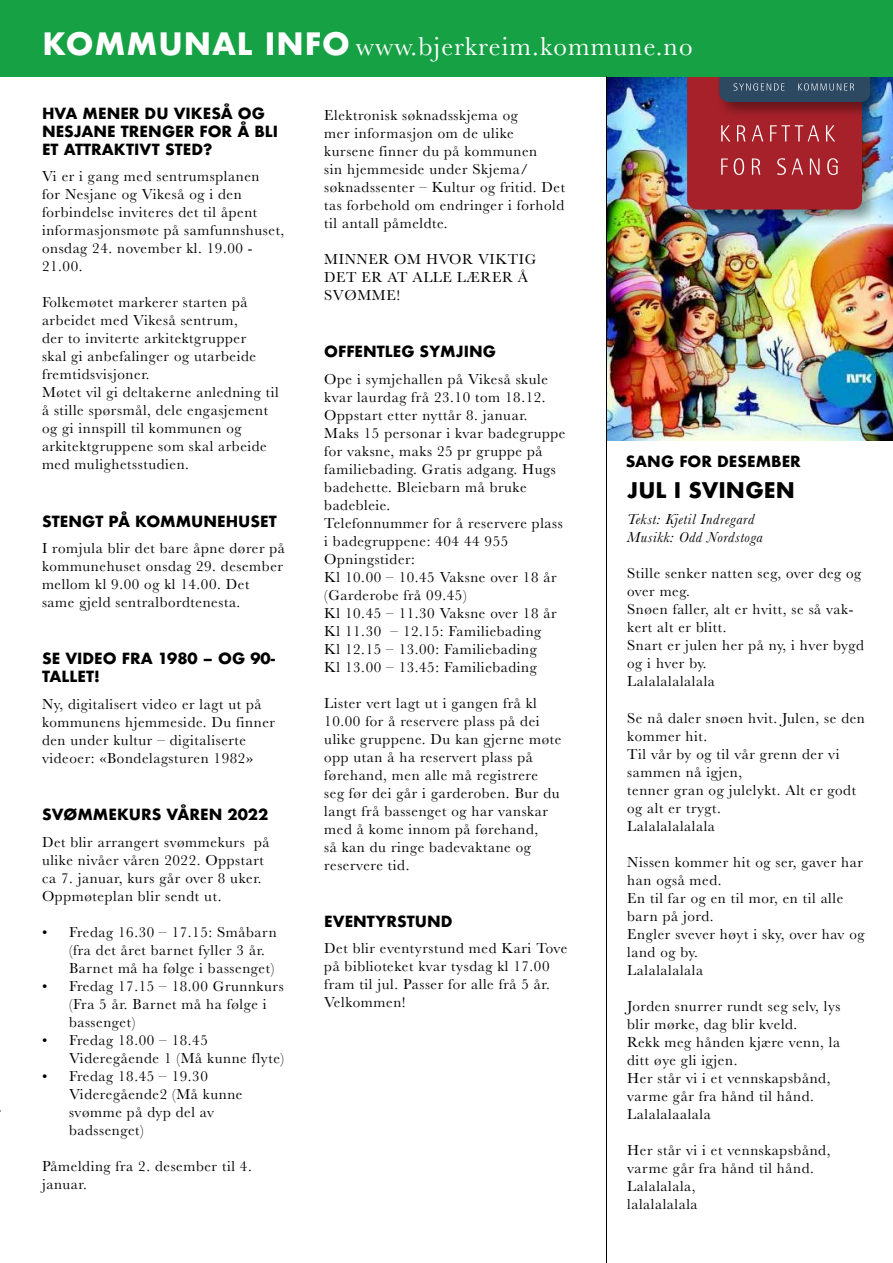
<style>
.page{position:relative;width:893px;height:1263px;background:#fff}
.page>*{position:absolute;margin:0;border:0;box-sizing:border-box;transform-origin:0 0}
.t1{font:27px "Baskerville";letter-spacing:.04em;color:#fff}
.t2{font:700 21px "Futura";color:#000}
.t3{font:15px/18px "Baskerville";letter-spacing:.04em;color:#000}
.t4{font:700 15px/18px "Futura";color:#000}
.t5{font:italic 15px/18px "Baskerville";letter-spacing:.04em;color:#000}
.s1{font-family:"Futura";font-weight:700;font-size:30px}
</style>
<div class="page">
<img style="left:607px;top:77px;width:286px;height:363px">
<div style="left:683px;top:58px;width:196px;height:169px;background:#000;opacity:.4"></div>
<div style="left:687px;top:62px;width:175px;height:148px;background:#a7212a;border-radius:10px"></div>
<div style="left:716px;top:60px;width:172px;height:60px;background:#000;opacity:.4"></div>
<div style="left:719px;top:63px;width:151px;height:39px;background:#2d4961;border-radius:10px"></div>
<svg style="left:721px;top:158px;width:117px;height:17px"></svg>
<svg style="left:721px;top:125px;width:114px;height:16px"></svg>
<svg style="left:734px;top:83px;width:120px;height:8px"></svg>
<div style="left:0;top:0;width:893px;height:77px;background:#16a144"></div>
<hr style="left:606px;top:76px;width:1px;height:1187px;background:#000">
<h1 class="t1" style="left:43px;top:29px;width:651px"><span class="s1">KOMMUNAL INFO</span> www.bjerkreim.kommune.no</h1>
<p class="t4" style="left:42px;top:104px;width:238px">HVA MENER DU VIKESÅ OG<br>NESJANE TRENGER FOR Å BLI<br>ET ATTRAKTIVT STED?</p>
<p class="t3" style="left:42px;top:168px;width:244px">Vi er i gang med sentrumsplanen<br>for Nesjane og Vikeså og i den forbindelse inviteres det til åpent informasjonsmøte på samfunnshuset, onsdag 24. november kl. 19.00 -<br>21.00.</p>
<p class="t3" style="left:42px;top:294px;width:238px">Folkemøtet markerer starten på arbeidet med Vikeså sentrum,<br>der to inviterte arkitektgrupper<br>skal gi anbefalinger og utarbeide fremtidsvisjoner.<br>Møtet vil gi deltakerne anledning til å stille spørsmål, dele engasjement og gi innspill til kommunen og arkitektgruppene som skal arbeide med mulighetsstudien.</p>
<p class="t4" style="left:42px;top:512px;width:236px">STENGT PÅ KOMMUNEHUSET</p>
<p class="t3" style="left:42px;top:539px;width:244px">I romjula blir det bare åpne dører på kommunehuset onsdag 29. desember mellom kl 9.00 og kl 14.00. Det same gjeld sentralbordtenesta.</p>
<p class="t4" style="left:42px;top:650px;width:235px">SE VIDEO FRA 1980 – OG 90-<br>TALLET!</p>
<p class="t3" style="left:42px;top:695px;width:235px">Ny, digitalisert video er lagt ut på kommunens hjemmeside. Du finner den under kultur – digitaliserte videoer: «Bondelagsturen 1982»</p>
<p class="t4" style="left:42px;top:805px;width:228px">SVØMMEKURS VÅREN 2022</p>
<p class="t3" style="left:42px;top:833px;width:229px">Det blir arrangert svømmekurs på ulike nivåer våren 2022. Oppstart ca 7. januar, kurs går over 8 uker.<br>Oppmøteplan blir sendt ut.</p>
<p class="t3" style="left:69px;top:923px;width:209px;text-indent:-27px">• Fredag 16.30 – 17.15: Småbarn (fra det året barnet fyller 3 år.<br>Barnet må ha følge i bassenget)</p>
<p class="t3" style="left:69px;top:977px;width:216px;text-indent:-27px">• Fredag 17.15 – 18.00 Grunnkurs (Fra 5 år. Barnet må ha følge i bassenget)</p>
<p class="t3" style="left:69px;top:1031px;width:217px;text-indent:-27px">• Fredag 18.00 – 18.45<br>Videregående 1 (Må kunne flyte)</p>
<p class="t3" style="left:69px;top:1067px;width:175px;text-indent:-27px">• Fredag 18.45 – 19.30<br>Videregående2 (Må kunne svømme på dyp del av badssenget)</p>
<p class="t3" style="left:42px;top:1157px;width:211px">Påmelding fra 2. desember til 4. januar.</p>
<p class="t3" style="left:324px;top:106px;width:242px">Elektronisk søknadsskjema og<br>mer informasjon om de ulike kursene finner du på kommunen<br>sin hjemmeside under Skjema/ søknadssenter – Kultur og fritid. Det tas forbehold om endringer i forhold til antall påmeldte.</p>
<p class="t3" style="left:324px;top:250px;width:214px">MINNER OM HVOR VIKTIG<br>DET ER AT ALLE LÆRER Å<br>SVØMME!</p>
<p class="t4" style="left:324px;top:342px;width:173px">OFFENTLEG SYMJING</p>
<p class="t3" style="left:324px;top:370px;width:243px">Ope i symjehallen på Vikeså skule kvar laurdag frå 23.10 tom 18.12.<br>Oppstart etter nyttår 8. januar.<br>Maks 15 personar i kvar badegruppe for vaksne, maks 25 pr gruppe på familiebading. Gratis adgang. Hugs badehette. Bleiebarn må bruke badebleie.<br>Telefonnummer for å reservere plass i badegruppene: 404 44 955<br>Opningstider:<br>Kl 10.00 – 10.45 Vaksne over 18 år (Garderobe frå 09.45)<br>Kl 10.45 – 11.30 Vaksne over 18 år<br>Kl 11.30 – 12.15: Familiebading<br>Kl 12.15 – 13.00: Familiebading<br>Kl 13.00 – 13.45: Familiebading</p>
<p class="t3" style="left:324px;top:694px;width:239px">Lister vert lagt ut i gangen frå kl<br>10.00 for å reservere plass på dei ulike gruppene. Du kan gjerne møte opp utan å ha reservert plass på førehand, men alle må registrere seg før dei går i garderoben. Bur du langt frå bassenget og har vanskar med å kome innom på førehand,<br>så kan du ringe badevaktane og reservere tid.</p>
<p class="t4" style="left:324px;top:912px;width:130px">EVENTYRSTUND</p>
<p class="t3" style="left:324px;top:940px;width:245px">Det blir eventyrstund med Kari Tove på biblioteket kvar tysdag kl 17.00 fram til jul. Passer for alle frå 5 år.<br>Velkommen!</p>
<p class="t4" style="left:626px;top:453px;width:177px">SANG FOR DESEMBER</p>
<h2 class="t2" style="left:627px;top:475px;width:169px">JUL I SVINGEN</h2>
<p class="t5" style="left:627px;top:511px;width:137px">Tekst: Kjetil Indregard<br>Musikk: Odd Nordstoga</p>
<p class="t3" style="left:627px;top:565px;width:238px">Stille senker natten seg, over deg og over meg.<br>Snøen faller, alt er hvitt, se så vak&shy;kert alt er blitt.<br>Snart er julen her på ny, i hver bygd og i hver by.<br>Lalalalalalala</p>
<p class="t3" style="left:627px;top:709px;width:239px">Se nå daler snøen hvit. Julen, se den kommer hit.<br>Til vår by og til vår grenn der vi sammen nå igjen,<br>tenner gran og julelykt. Alt er godt og alt er trygt.<br>Lalalalalalala</p>
<p class="t3" style="left:627px;top:853px;width:239px">Nissen kommer hit og ser, gaver har han også med.<br>En til far og en til mor, en til alle barn på jord.<br>Engler svever høyt i sky, over hav og land og by.<br>Lalalalalala</p>
<p class="t3" style="left:627px;top:997px;width:215px">Jorden snurrer rundt seg selv, lys blir mørke, dag blir kveld.<br>Rekk meg hånden kjære venn, la ditt øye gli igjen.<br>Her står vi i et vennskapsbånd, varme går fra hånd til hånd.<br>Lalalalaalala</p>
<p class="t3" style="left:627px;top:1141px;width:205px">Her står vi i et vennskapsbånd, varme går fra hånd til hånd.<br>Lalalalala,<br>lalalalalala</p>
</div>
